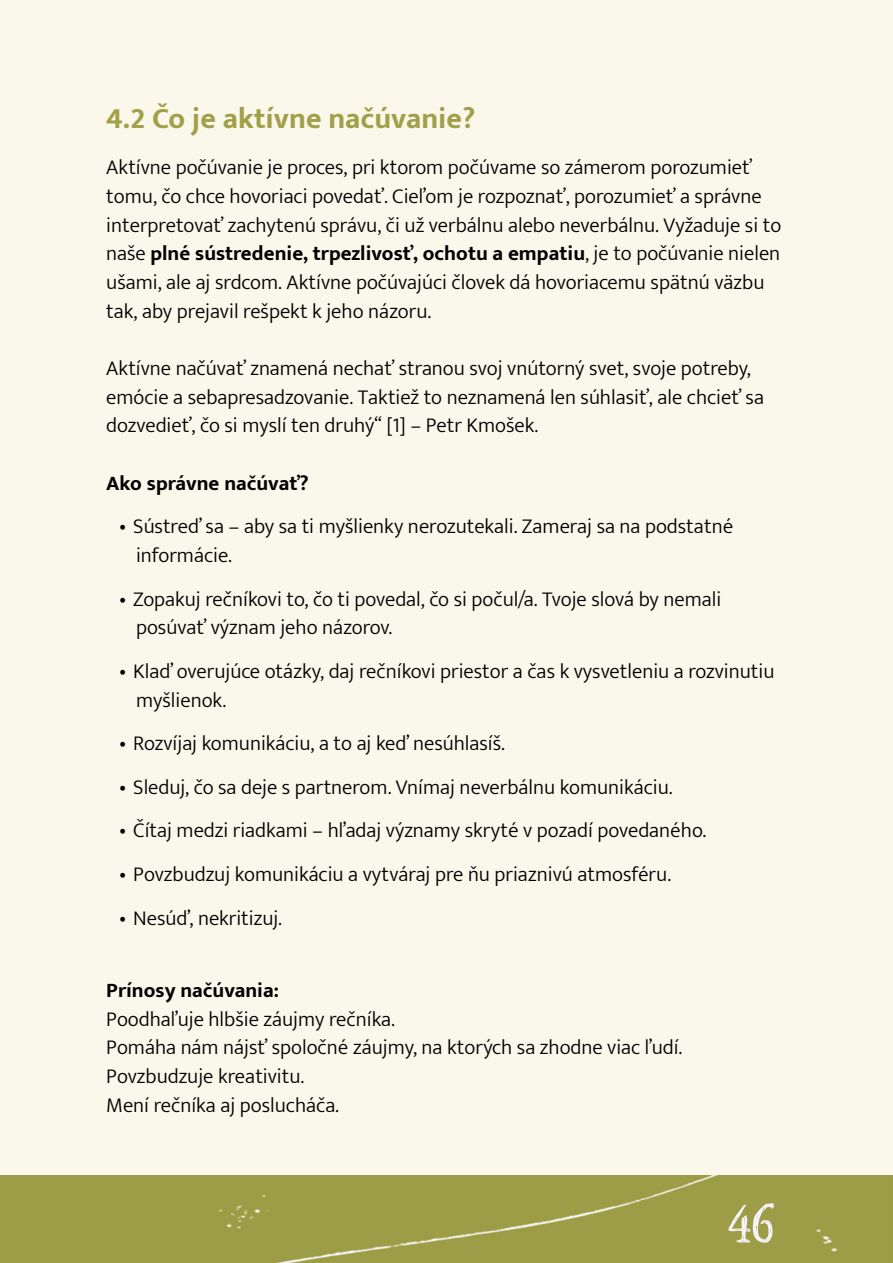
<style>
.page{position:relative;width:893px;height:1263px;background:#faf7eb}
.page>*{position:absolute;margin:0;border:0;box-sizing:border-box;transform-origin:0 0}
.t1{font:700 52.5px "P22 Stanyan";color:#f6f3fa}
.t2{font:700 30px "Ek Mukta";color:#a19f47}
.t3{font:300 21px/28.7px "Ek Mukta";color:#000}
.t4{font:700 21px "Ek Mukta";color:#000}
.s1{font-weight:700}
</style>
<div class="page">
<div style="left:0;top:1175px;width:893px;height:88px;background:#9d9c47"></div>
<div style="left:728px;top:1202px;width:46px;height:41px;border:2px solid #a09d48"></div>
<h2 class="t2" style="left:106px;top:100px;width:370px">4.2 Čo je aktívne načúvanie?</h2>
<p class="t3" style="left:106px;top:153px;width:676px">Aktívne počúvanie je proces, pri ktorom počúvame so zámerom porozumieť tomu, čo chce hovoriaci povedať. Cieľom je rozpoznať, porozumieť a správne interpretovať zachytenú správu, či už verbálnu alebo neverbálnu. Vyžaduje si to naše <span class="s1">plné sústredenie, trpezlivosť, ochotu a empatiu</span>, je to počúvanie nielen ušami, ale aj srdcom. Aktívne počúvajúci človek dá hovoriacemu spätnú väzbu tak, aby prejavil rešpekt k jeho názoru.</p>
<p class="t3" style="left:106px;top:353px;width:659px">Aktívne načúvať znamená nechať stranou svoj vnútorný svet, svoje potreby, emócie a sebapresadzovanie. Taktiež to neznamená len súhlasiť, ale chcieť sa dozvedieť, čo si myslí ten druhý“ [1] – Petr Kmošek.</p>
<p class="t4" style="left:106px;top:470px;width:204px">Ako správne načúvať?</p>
<p class="t3" style="left:136px;top:512px;width:599px;text-indent:-17px">• Sústreď sa – aby sa ti myšlienky nerozutekali. Zameraj sa na podstatné informácie.</p>
<p class="t3" style="left:136px;top:584px;width:587px;text-indent:-17px">• Zopakuj rečníkovi to, čo ti povedal, čo si počul/a. Tvoje slová by nemali posúvať význam jeho názorov.</p>
<p class="t3" style="left:136px;top:656px;width:640px;text-indent:-17px">• Klaď overujúce otázky, daj rečníkovi priestor a čas k vysvetleniu a rozvinutiu myšlienok.</p>
<p class="t3" style="left:119px;top:728px;width:387px">• Rozvíjaj komunikáciu, a to aj keď nesúhlasíš.</p>
<p class="t3" style="left:119px;top:772px;width:555px">• Sleduj, čo sa deje s partnerom. Vnímaj neverbálnu komunikáciu.</p>
<p class="t3" style="left:119px;top:816px;width:589px">• Čítaj medzi riadkami – hľadaj významy skryté v pozadí povedaného.</p>
<p class="t3" style="left:119px;top:859px;width:553px">• Povzbudzuj komunikáciu a vytváraj pre ňu priaznivú atmosféru.</p>
<p class="t3" style="left:119px;top:903px;width:164px">• Nesúď, nekritizuj.</p>
<p class="t4" style="left:106px;top:977px;width:174px">Prínosy načúvania:</p>
<p class="t3" style="left:106px;top:1004px;width:577px">Poodhaľuje hlbšie záujmy rečníka.<br>Pomáha nám nájsť spoločné záujmy, na ktorých sa zhodne viac ľudí.<br>Povzbudzuje kreativitu.<br>Mení rečníka aj poslucháča.</p>
<h1 class="t1" style="left:728px;top:1198px;width:48px">46</h1>
</div>
